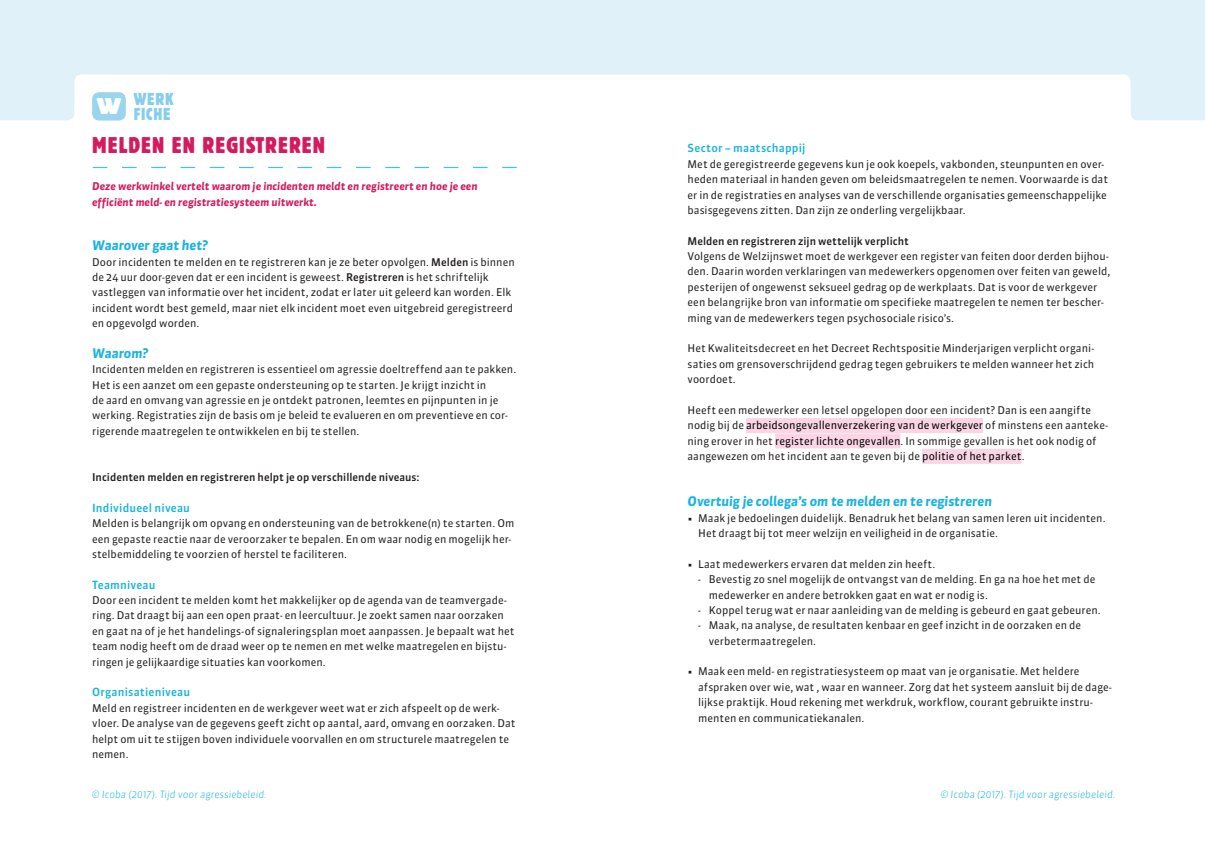
<style>
.page{position:relative;width:1205px;height:851px;background:#fff}
.page>*{position:absolute;margin:0;border:0;box-sizing:border-box;transform-origin:0 0}
.t1{font:condensed 22.5px "Block BE";letter-spacing:.05em;color:#d41b60}
.t2{font:condensed 17.12px/15.8px "Block BE";letter-spacing:.05em;color:#86ceeb;text-align:right}
.t3{font:italic 700 13.25px "Sanuk";letter-spacing:-.005em;color:#1ab3e0}
.t4{font:500 11.25px "Sanuk";letter-spacing:.015em;color:#1ab3e0}
.t5{font:10.75px "Sanuk";color:#000}
.t6{font:10.62px/15.4px "Sanuk";letter-spacing:.005em;color:#231f20}
.t7{font:italic 700 10.62px/15.4px "Sanuk";color:#d41b60}
.t8{font:500 10.62px "Sanuk";letter-spacing:.005em;color:#231f20}
.t9{font:italic 300 10px "Sanuk";color:#1ab3e0}
.s1{font-weight:500}
.s2{font-size:10.62px;color:#231f20}
.s3{font-size:10.75px;color:#000}
</style>
<div class="page">
<div style="left:602px;top:0;width:539px;height:103px;background:#e0f1f9"></div>
<div style="left:55px;top:0;width:547px;height:103px;background:#e0f1f9"></div>
<div style="left:1130px;top:0;width:75px;height:120px;background:#e0f1f9"></div>
<div style="left:0;top:0;width:74px;height:120px;background:#e0f1f9"></div>
<div style="left:74px;top:74px;width:1056px;height:85px;background:#fff;border-radius:7px"></div>
<div style="left:746px;top:418px;width:237px;height:15px;background:#fad5e5"></div>
<div style="left:775px;top:433px;width:125px;height:15px;background:#fad5e5"></div>
<div style="left:922px;top:449px;width:100px;height:15px;background:#fad5e5"></div>
<div style="left:92px;top:92px;width:34px;height:28px;background:#9ad4ed;border-radius:7px"></div>
<svg style="left:93px;top:167px;width:424px;height:1px"></svg>
<h2 class="t2" style="left:97px;top:90px;width:78px">WERK<br><sup>W</sup> FICHE</h2>
<h1 class="t1" style="left:92px;top:132px;width:234px">MELDEN EN REGISTREREN</h1>
<p class="t7" style="left:92px;top:179px;width:387px">Deze werkwinkel vertelt waarom je incidenten meldt en registreert en hoe je een efficiënt meld- en registratiesysteem uitwerkt.</p>
<p class="t3" style="left:92px;top:237px;width:118px">Waarover gaat het?</p>
<p class="t6" style="left:92px;top:254px;width:424px">Door incidenten te melden en te registreren kan je ze beter opvolgen. <span class="s1">Melden</span> is binnen de 24 uur door-geven dat er een incident is geweest. <span class="s1">Registreren</span> is het schriftelijk vastleggen van informatie over het incident, zodat er later uit geleerd kan worden. Elk incident wordt best gemeld, maar niet elk incident moet even uitgebreid geregistreerd en opgevolgd worden.</p>
<p class="t3" style="left:92px;top:345px;width:58px">Waarom?</p>
<p class="t6" style="left:92px;top:362px;width:426px">Incidenten melden en registreren is essentieel om agressie doeltreffend aan te pakken.<br>Het is een aanzet om een gepaste ondersteuning op te starten. Je krijgt inzicht in<br>de aard en omvang van agressie en je ontdekt patronen, leemtes en pijnpunten in je werking. Registraties zijn de basis om je beleid te evalueren en om preventieve en cor&shy;rigerende maatregelen te ontwikkelen en bij te stellen.</p>
<p class="t8" style="left:92px;top:470px;width:329px">Incidenten melden en registreren helpt je op verschillende niveaus:</p>
<p class="t4" style="left:92px;top:500px;width:99px">Individueel niveau</p>
<p class="t6" style="left:92px;top:515px;width:424px">Melden is belangrijk om opvang en ondersteuning van de betrokkene(n) te starten. Om een gepaste reactie naar de veroorzaker te bepalen. En om waar nodig en mogelijk her&shy;stelbemiddeling te voorzien of herstel te faciliteren.</p>
<p class="t4" style="left:92px;top:577px;width:65px">Teamniveau</p>
<p class="t6" style="left:92px;top:592px;width:424px">Door een incident te melden komt het makkelijker op de agenda van de teamvergade&shy;ring. Dat draagt bij aan een open praat- en leercultuur. Je zoekt samen naar oorzaken en gaat na of je het handelings-of signaleringsplan moet aanpassen. Je bepaalt wat het team nodig heeft om de draad weer op te nemen en met welke maatregelen en bijstu&shy;ringen je gelijkaardige situaties kan voorkomen.</p>
<p class="t4" style="left:92px;top:685px;width:100px">Organisatieniveau</p>
<p class="t6" style="left:92px;top:700px;width:425px">Meld en registreer incidenten en de werkgever weet wat er zich afspeelt op de werk&shy;vloer. De analyse van de gegevens geeft zicht op aantal, aard, omvang en oorzaken. Dat helpt om uit te stijgen boven individuele voorvallen en om structurele maatregelen te nemen.</p>
<p class="t4" style="left:687px;top:141px;width:119px">Sector – maatschappij</p>
<p class="t6" style="left:687px;top:156px;width:422px">Met de geregistreerde gegevens kun je ook koepels, vakbonden, steunpunten en over&shy;heden materiaal in handen geven om beleidsmaatregelen te nemen. Voorwaarde is dat er in de registraties en analyses van de verschillende organisaties gemeenschappelijke basisgegevens zitten. Dan zijn ze onderling vergelijkbaar.</p>
<p class="t8" style="left:687px;top:234px;width:223px">Melden en registreren zijn wettelijk verplicht</p>
<p class="t6" style="left:687px;top:248px;width:424px">Volgens de Welzijnswet moet de werkgever een register van feiten door derden bijhou&shy;den. Daarin worden verklaringen van medewerkers opgenomen over feiten van geweld, pesterijen of ongewenst seksueel gedrag op de werkplaats. Dat is voor de werkgever een belangrijke bron van informatie om specifieke maatregelen te nemen ter bescher&shy;ming van de medewerkers tegen psychosociale risico’s.</p>
<p class="t6" style="left:687px;top:341px;width:408px;text-align:justify">Het Kwaliteitsdecreet en het Decreet Rechtspositie Minderjarigen verplicht organi&shy;saties om grensoverschrijdend gedrag tegen gebruikers te melden wanneer het zich voordoet.</p>
<p class="t6" style="left:687px;top:402px;width:405px">Heeft een medewerker een letsel opgelopen door een incident? Dan is een aangifte</p>
<p class="t5" style="left:687px;top:418px;width:422px"><span class="s2">nodig bij de</span> arbeidsongevallenverzekering van de werkgever <span class="s2">of minstens een aanteke-</span></p>
<p class="t6" style="left:687px;top:433px;width:410px">ning erover in het <span class="s3">register lichte ongevallen</span>. In sommige gevallen is het ook nodig of aangewezen om het incident aan te geven bij de <span class="s3">politie of het parket</span>.</p>
<p class="t3" style="left:687px;top:493px;width:306px">Overtuig je collega’s om te melden en te registreren</p>
<p class="t6" style="left:698px;top:510px;width:409px;text-indent:-11px">• Maak je bedoelingen duidelijk. Benadruk het belang van samen leren uit incidenten.<br>Het draagt bij tot meer welzijn en veiligheid in de organisatie.</p>
<p class="t6" style="left:687px;top:556px;width:249px">• Laat medewerkers ervaren dat melden zin heeft.</p>
<p class="t6" style="left:709px;top:571px;width:388px;text-indent:-11px">- Bevestig zo snel mogelijk de ontvangst van de melding. En ga na hoe het met de medewerker en andere betrokken gaat en wat er nodig is.</p>
<p class="t6" style="left:698px;top:602px;width:404px">- Koppel terug wat er naar aanleiding van de melding is gebeurd en gaat gebeuren.</p>
<p class="t6" style="left:709px;top:617px;width:374px;text-indent:-11px">- Maak, na analyse, de resultaten kenbaar en geef inzicht in de oorzaken en de verbetermaatregelen.</p>
<p class="t6" style="left:698px;top:663px;width:415px;text-indent:-11px">• Maak een meld- en registratiesysteem op maat van je organisatie. Met heldere afspraken over wie, wat , waar en wanneer. Zorg dat het systeem aansluit bij de dage&shy;lijkse praktijk. Houd rekening met werkdruk, workflow, courant gebruikte instru&shy;menten en communicatiekanalen.</p>
<p class="t9" style="left:92px;top:787px;width:176px">© Icoba (2017). Tijd voor agressiebeleid.</p>
<p class="t9" style="left:941px;top:787px;width:176px">© Icoba (2017). Tijd voor agressiebeleid.</p>
</div>
